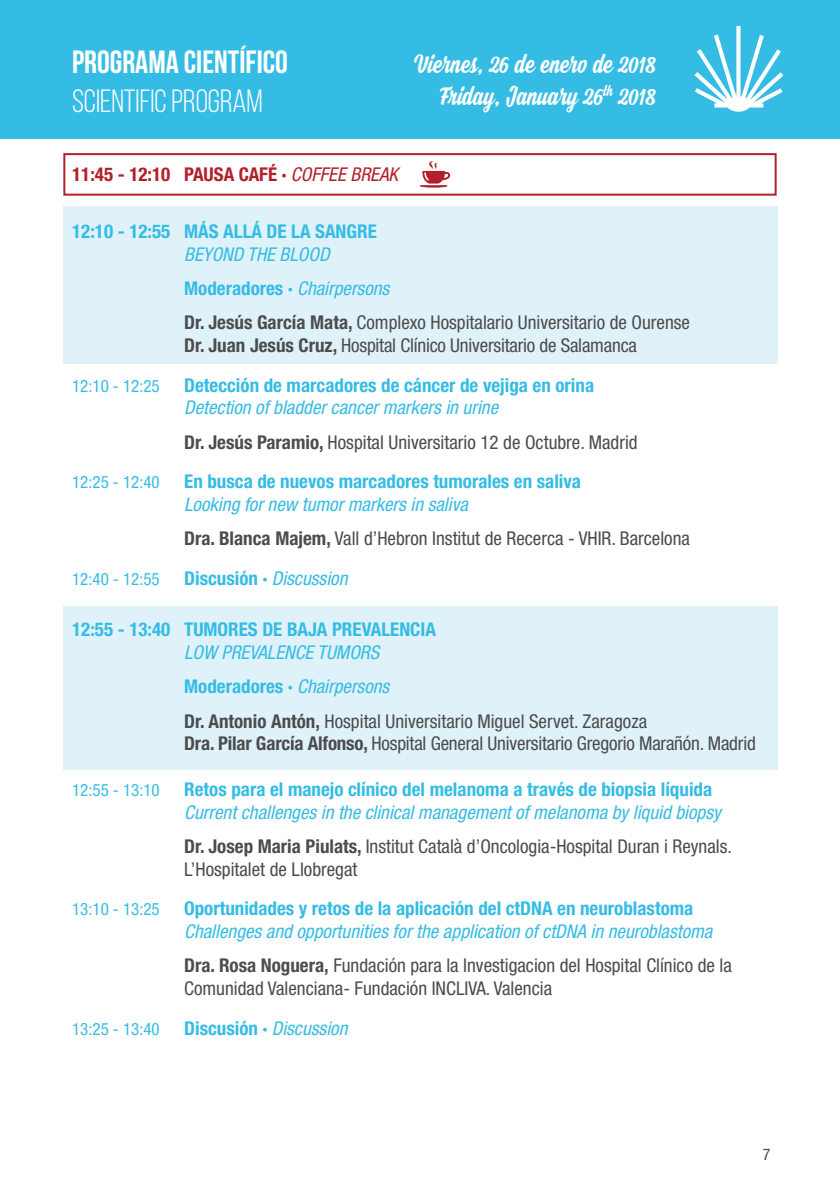
<style>
.page{position:relative;width:840px;height:1191px;background:#fff}
.page>*{position:absolute;margin:0;border:0;box-sizing:border-box;transform-origin:0 0}
.t1{font:32.2px "Bebas Neue";color:#fff}
.t2{font:32.2px "Bebas Neue";color:#fff}
.t3{font:28px/32px "Steady";color:#fff;text-align:right}
.t4{font:condensed 19px/34.2px "Helvetica Neue LT Std";color:#4b4c4d}
.t5{font:700 condensed 19px "Helvetica Neue LT Std";color:#35bce5}
.t6{font:italic condensed 19px/34.2px "Helvetica Neue LT Std";color:#35bce5}
.t7{font:700 condensed 19px "Helvetica Neue LT Std";color:#b31f2b}
.t8{font:condensed 17px "Helvetica Neue LT Std";color:#35bce5}
.t9{font:condensed 16px "Helvetica Neue LT Std";color:#4b4c4d}
.s1{font-weight:400;font-style:italic}
.s2{font-style:italic;color:#35bce5}
.s3{font-weight:700;color:#35bce5}
.s4{font-weight:700}
.s5{font-weight:700;font-style:normal;color:#4b4c4d}
.s6{font-style:normal;color:#4b4c4d}
</style>
<div class="page">
<div style="left:0;top:0;width:839px;height:139px;background:#35bce5"></div>
<svg style="left:694px;top:26px;width:88px;height:86px"></svg>
<div style="left:63px;top:206px;width:713px;height:157px;background:#e0f2f9"></div>
<div style="left:63px;top:606px;width:713px;height:163px;background:#e0f2f9"></div>
<div style="left:63px;top:153px;width:713px;height:43px;border:2px solid #b31f2b"></div>
<svg style="left:420px;top:161px;width:30px;height:27px"></svg>
<h1 class="t1" style="left:72px;top:43px;width:217px">PROGRAMA CIENTÍFICO</h1>
<h1 class="t2" style="left:72px;top:82px;width:192px">SCIENTIFIC PROGRAM</h1>
<h2 class="t3" style="left:413px;top:51px;width:244px">Viernes, 26 de enero de 2018<br>Friday, January 26<sup>th</sup> 2018</h2>
<p class="t7" style="left:72px;top:167px;width:327px">11:45 - 12:10 PAUSA CAFÉ · <span class="s1">COFFEE BREAK</span></p>
<p class="t5" style="left:72px;top:224px;width:306px">12:10 - 12:55 MÁS ALLÁ DE LA SANGRE</p>
<p class="t4" style="left:184px;top:239px;width:507px"><span class="s2">BEYOND THE BLOOD<br></span><span class="s3">Moderadores ·</span> <span class="s2">Chairpersons<br></span><span class="s4">Dr. Jesús García Mata,</span> Complexo Hospitalario Universitario de Ourense</p>
<p class="t4" style="left:184px;top:330px;width:454px"><span class="s4">Dr. Juan Jesús Cruz,</span> Hospital Clínico Universitario de Salamanca</p>
<p class="t8" style="left:72px;top:379px;width:89px">12:10 - 12:25</p>
<p class="t5" style="left:184px;top:378px;width:411px">Detección de marcadores de cáncer de vejiga en orina</p>
<p class="t4" style="left:184px;top:392px;width:455px"><span class="s2">Detection of bladder cancer markers in urine<br></span><span class="s4">Dr. Jesús Paramio,</span> Hospital Universitario 12 de Octubre. Madrid</p>
<p class="t8" style="left:72px;top:476px;width:89px">12:25 - 12:40</p>
<p class="t5" style="left:184px;top:475px;width:398px">En busca de nuevos marcadores tumorales en saliva</p>
<p class="t4" style="left:184px;top:489px;width:507px"><span class="s2">Looking for new tumor markers in saliva<br></span><span class="s4">Dra. Blanca Majem,</span> Vall d’Hebron Institut de Recerca - VHIR. Barcelona</p>
<p class="t8" style="left:72px;top:573px;width:89px">12:40 - 12:55</p>
<p class="t5" style="left:184px;top:571px;width:165px">Discusión · <span class="s1">Discussion</span></p>
<p class="t5" style="left:72px;top:623px;width:365px">12:55 - 13:40 TUMORES DE BAJA PREVALENCIA</p>
<p class="t4" style="left:184px;top:637px;width:464px"><span class="s2">LOW PREVALENCE TUMORS<br></span><span class="s3">Moderadores ·</span> <span class="s2">Chairpersons<br></span><span class="s4">Dr. Antonio Antón,</span> Hospital Universitario Miguel Servet. Zaragoza</p>
<p class="t4" style="left:184px;top:728px;width:573px"><span class="s4">Dra. Pilar García Alfonso,</span> Hospital General Universitario Gregorio Marañón. Madrid</p>
<p class="t8" style="left:72px;top:783px;width:89px">12:55 - 13:10</p>
<p class="t5" style="left:184px;top:782px;width:529px">Retos para el manejo clínico del melanoma a través de biopsia líquida</p>
<p class="t6" style="left:184px;top:796px;width:549px">Current challenges in the clinical management of melanoma by liquid biopsy<br><span class="s5">Dr. Josep Maria Piulats,</span> <span class="s6">Institut Català d’Oncologia-Hospital Duran i Reynals.</span></p>
<p class="t4" style="left:184px;top:853px;width:175px">L’Hospitalet de Llobregat</p>
<p class="t8" style="left:72px;top:903px;width:89px">13:10 - 13:25</p>
<p class="t5" style="left:184px;top:901px;width:510px">Oportunidades y retos de la aplicación del ctDNA en neuroblastoma</p>
<p class="t6" style="left:184px;top:916px;width:549px">Challenges and opportunities for the application of ctDNA in neuroblastoma<br><span class="s5">Dra. Rosa Noguera,</span> <span class="s6">Fundación para la Investigacion del Hospital Clínico de la</span></p>
<p class="t4" style="left:184px;top:973px;width:369px">Comunidad Valenciana- Fundación INCLIVA. Valencia</p>
<p class="t8" style="left:72px;top:1022px;width:89px">13:25 - 13:40</p>
<p class="t5" style="left:184px;top:1021px;width:165px">Discusión · <span class="s1">Discussion</span></p>
<p class="t9" style="left:762px;top:1148px;width:9px">7</p>
</div>
